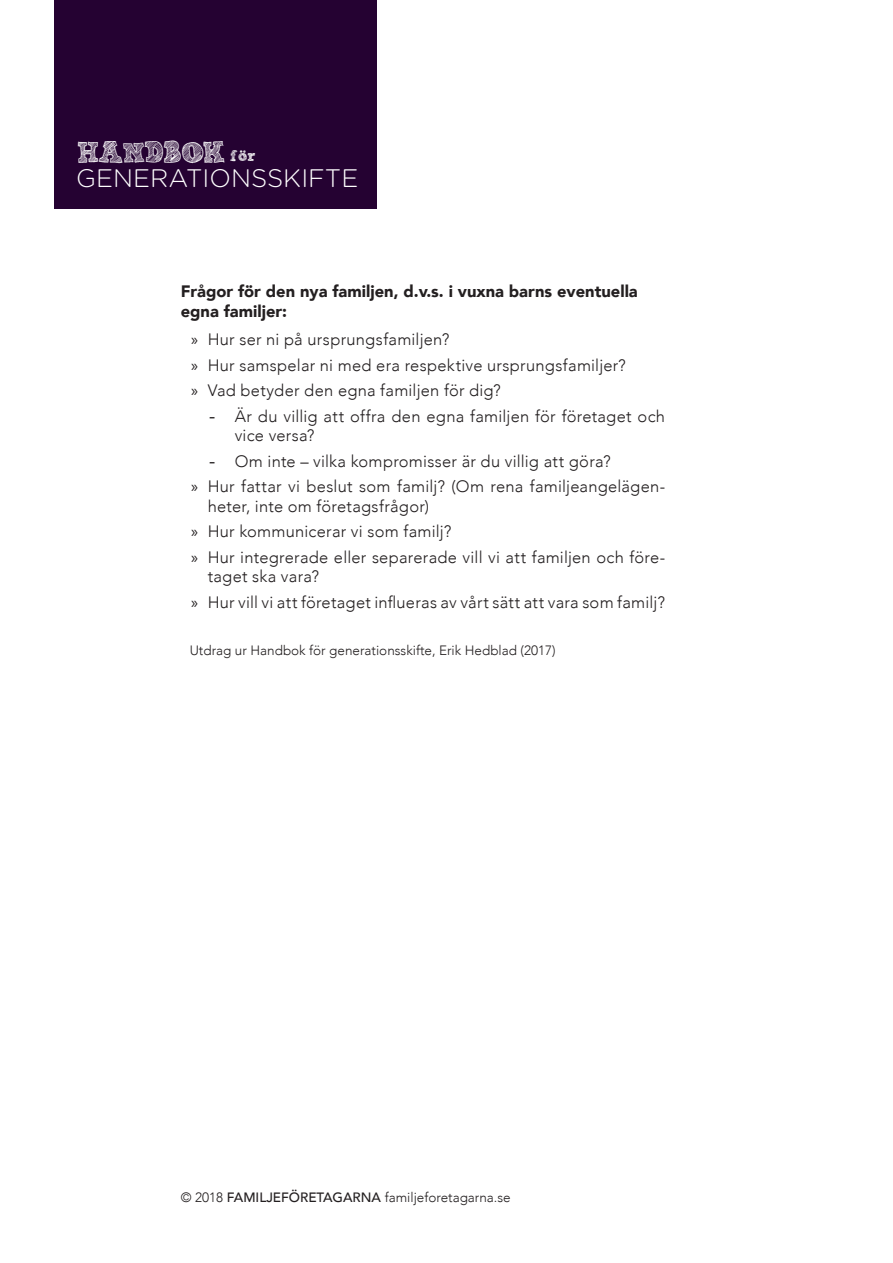
<style>
.page{position:relative;width:893px;height:1263px;background:#fff}
.page>*{position:absolute;margin:0;border:0;box-sizing:border-box;transform-origin:0 0}
.t1{font:300 25.35px "Gotham Rounded";color:#fff}
.t2{font:23.25px "Sketch Nice";color:#fff}
.t3{font:300 16.5px/19.5px "Avenir";letter-spacing:.015em;color:#231f20}
.EXEMPEL_rubrik{font:900 16.5px/19.8px "Avenir";color:#231f20}
.Källa___bildtext{font:300 13.5px "Avenir";color:#231f20}
.EXEMPEL_text_utan_in{font:300 13.5px "Avenir";color:#231f20}
.s1{font-family:"Sketch Block";font-weight:700;font-size:15.6px}
.s2{font-family:"Myriad Pro";font-weight:400}
.s3{font-family:"Georgia";font-weight:400}
.s4{font-weight:500}
</style>
<div class="page">
<div style="left:54px;top:0;width:322px;height:209px;background:#250232"></div>
<p class="t2" style="left:77px;top:136px;width:180px">HANDBOK <span class="s1">för</span></p>
<p class="t1" style="left:76px;top:161px;width:283px">GENERATIONSSKIFTE</p>
<p class="EXEMPEL_rubrik" style="left:181px;top:281px;width:459px">Frågor för den nya familjen, d.v.s. i vuxna barns eventuella egna familjer:</p>
<p class="t3" style="left:191px;top:330px;width:260px"><span class="s2">»</span> Hur ser ni på ursprungsfamiljen?</p>
<p class="t3" style="left:191px;top:355px;width:436px"><span class="s2">»</span> Hur samspelar ni med era respektive ursprungsfamiljer?</p>
<p class="t3" style="left:191px;top:381px;width:311px"><span class="s2">»</span> Vad betyder den egna familjen för dig?</p>
<p class="t3" style="left:235px;top:406px;width:432px;text-indent:-26px"><span class="s3">-</span> Är du villig att offra den egna familjen för företaget och vice versa?</p>
<p class="t3" style="left:209px;top:451px;width:403px"><span class="s3">-</span> Om inte – vilka kompromisser är du villig att göra?</p>
<p class="t3" style="left:208px;top:477px;width:459px;text-indent:-16px"><span class="s2">»</span> Hur fattar vi beslut som familj? (Om rena familjeangelägen&shy;heter, inte om företagsfrågor)</p>
<p class="t3" style="left:191px;top:522px;width:262px"><span class="s2">»</span> Hur kommunicerar vi som familj?</p>
<p class="t3" style="left:208px;top:547px;width:459px;text-indent:-16px"><span class="s2">»</span> Hur integrerade eller separerade vill vi att familjen och före&shy;taget ska vara?</p>
<p class="t3" style="left:191px;top:592px;width:475px"><span class="s2">»</span> Hur vill vi att företaget influeras av vårt sätt att vara som familj?</p>
<p class="Källa___bildtext" style="left:190px;top:642px;width:367px">Utdrag ur Handbok för generationsskifte, Erik Hedblad (2017)</p>
<p class="EXEMPEL_text_utan_in" style="left:181px;top:1189px;width:331px">© 2018 <span class="s4">FAMILJEFÖRETAGARNA</span> familjeforetagarna.se</p>
</div>
